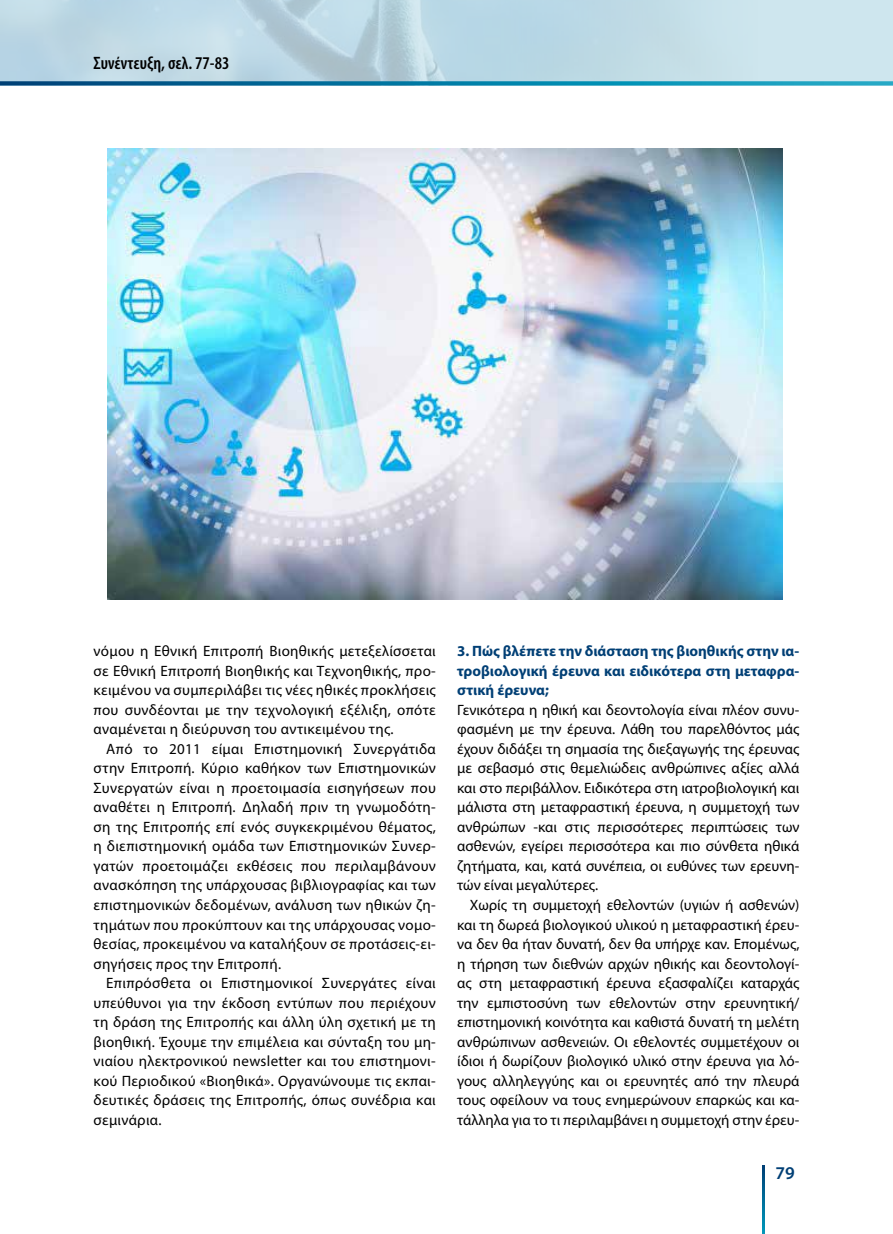
<style>
.page{position:relative;width:893px;height:1234px;background:#fff}
.page>*{position:absolute;margin:0;border:0;box-sizing:border-box;transform-origin:0 0}
.t1{font:600 condensed 18px "Myriad Pro";color:#000}
.t2{font:600 18px "Myriad Pro";color:#003f75}
.t3{font:15px/19.5px "Myriad Pro";letter-spacing:.015em;color:#000;text-align:justify}
.t4{font:700 15px/19.5px "Myriad Pro";color:#003f75;text-align:justify}
</style>
<div class="page">
<svg style="left:0;top:0;width:893px;height:81px;background:#bfdae5"></svg>
<svg style="left:0;top:81px;width:893px;height:4px;background:#1380a7"></svg>
<svg style="left:762px;top:1165px;width:2px;height:68px"></svg>
<img style="left:107px;top:149px;width:675px;height:450px">
<p class="t1" style="left:94px;top:52px;width:137px">Συνέντευξη, σελ. 77-83</p>
<p class="t3" style="left:94px;top:641px;width:344px">νόμου η Εθνική Επιτροπή Βιοηθικής μετεξελίσσεται σε Εθνική Επιτροπή Βιοηθικής και Τεχνοηθικής, προ&shy;κειμένου να συμπεριλάβει τις νέες ηθικές προκλήσεις που συνδέονται με την τεχνολογική εξέλιξη, οπότε αναμένεται η διεύρυνση του αντικειμένου της.</p>
<p class="t3" style="left:94px;top:738px;width:344px;text-indent:13px">Από το 2011 είμαι Επιστημονική Συνεργάτιδα στην Επιτροπή. Κύριο καθήκον των Επιστημονικών Συνεργατών είναι η προετοιμασία εισηγήσεων που αναθέτει η Επιτροπή. Δηλαδή πριν τη γνωμοδότη&shy;ση της Επιτροπής επί ενός συγκεκριμένου θέματος, η διεπιστημονική ομάδα των Επιστημονικών Συνερ&shy;γατών προετοιμάζει εκθέσεις που περιλαμβάνουν ανασκόπηση της υπάρχουσας βιβλιογραφίας και των επιστημονικών δεδομένων, ανάλυση των ηθικών ζη&shy;τημάτων που προκύπτουν και της υπάρχουσας νομο&shy;θεσίας, προκειμένου να καταλήξουν σε προτάσεις-ει&shy;σηγήσεις προς την Επιτροπή.</p>
<p class="t3" style="left:94px;top:972px;width:344px;text-indent:13px">Επιπρόσθετα οι Επιστημονικοί Συνεργάτες είναι υπεύθυνοι για την έκδοση εντύπων που περιέχουν τη δράση της Επιτροπής και άλλη ύλη σχετική με τη βιοηθική. Έχουμε την επιμέλεια και σύνταξη του μη&shy;νιαίου ηλεκτρονικού newsletter και του επιστημονι&shy;κού Περιοδικού «Βιοηθικά». Οργανώνουμε τις εκπαι&shy;δευτικές δράσεις της Επιτροπής, όπως συνέδρια και σεμινάρια.</p>
<p class="t4" style="left:457px;top:641px;width:344px">3. Πώς βλέπετε την διάσταση της βιοηθικής στην ια&shy;τροβιολογική έρευνα και ειδικότερα στη μεταφρα&shy;στική έρευνα;</p>
<p class="t3" style="left:457px;top:699px;width:344px">Γενικότερα η ηθική και δεοντολογία είναι πλέον συνυ&shy;φασμένη με την έρευνα. Λάθη του παρελθόντος μάς έχουν διδάξει τη σημασία της διεξαγωγής της έρευνας με σεβασμό στις θεμελιώδεις ανθρώπινες αξίες αλλά και στο περιβάλλον. Ειδικότερα στη ιατροβιολογική και μάλιστα στη μεταφραστική έρευνα, η συμμετοχή των ανθρώπων -και στις περισσότερες περιπτώσεις των ασθενών, εγείρει περισσότερα και πιο σύνθετα ηθικά ζητήματα, και, κατά συνέπεια, οι ευθύνες των ερευνη&shy;τών είναι μεγαλύτερες.</p>
<p class="t3" style="left:457px;top:894px;width:344px;text-indent:13px">Χωρίς τη συμμετοχή εθελοντών (υγιών ή ασθενών) και τη δωρεά βιολογικού υλικού η μεταφραστική έρευ&shy;να δεν θα ήταν δυνατή, δεν θα υπήρχε καν. Επομένως, η τήρηση των διεθνών αρχών ηθικής και δεοντολογί&shy;ας στη μεταφραστική έρευνα εξασφαλίζει καταρχάς την εμπιστοσύνη των εθελοντών στην ερευνητική/ επιστημονική κοινότητα και καθιστά δυνατή τη μελέτη ανθρώπινων ασθενειών. Οι εθελοντές συμμετέχουν οι ίδιοι ή δωρίζουν βιολογικό υλικό στην έρευνα για λό&shy;γους αλληλεγγύης και οι ερευνητές από την πλευρά τους οφείλουν να τους ενημερώνουν επαρκώς και κα&shy;τάλληλα για το τι περιλαμβάνει η συμμετοχή στην έρευ-</p>
<p class="t2" style="left:776px;top:1161px;width:21px">79</p>
</div>
